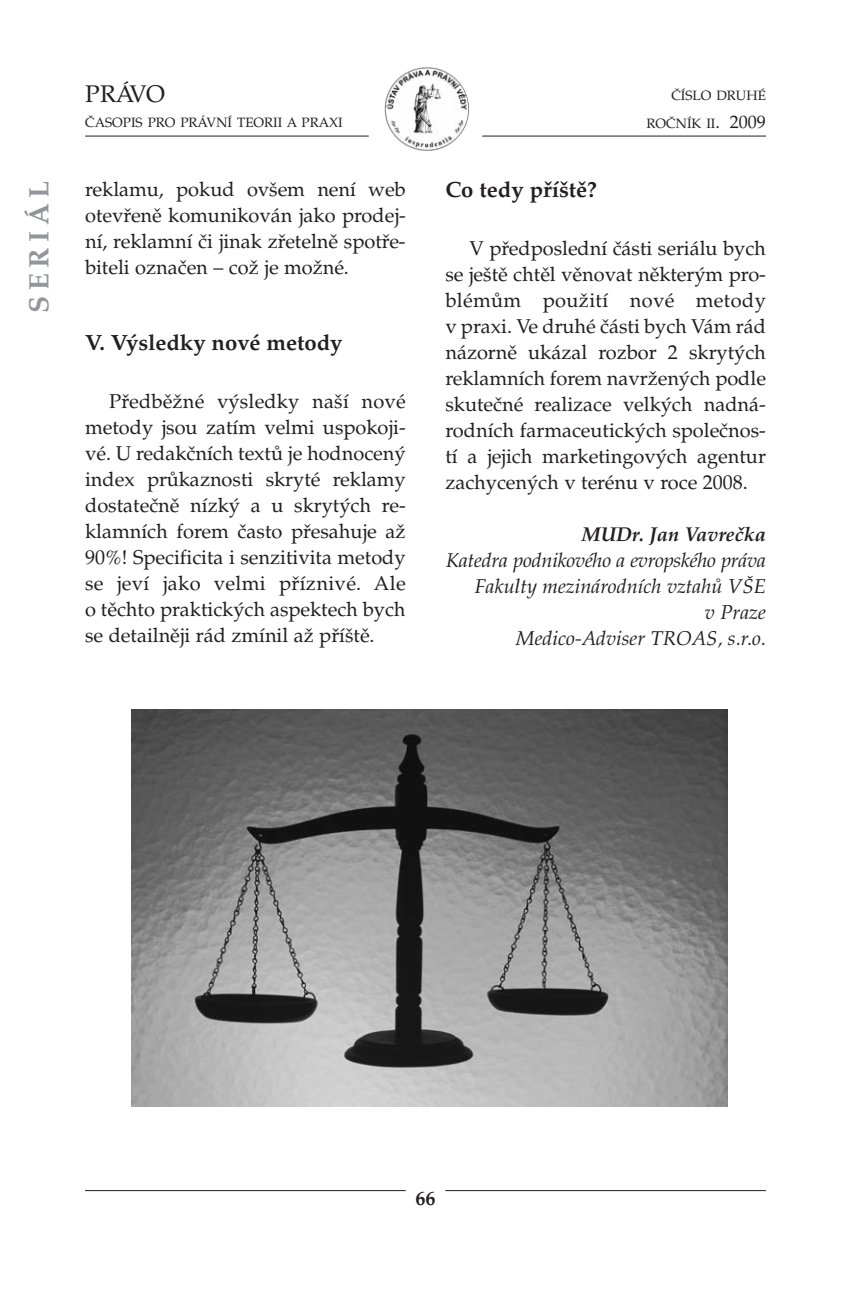
<style>
.page{position:relative;width:852px;height:1304px;background:#fff}
.page>*{position:absolute;margin:0;border:0;box-sizing:border-box;transform-origin:0 0}
.t1{font:700 28px "Palatino CE";letter-spacing:.2em;color:#939598}
.t2{font:24px "Palatino CE";letter-spacing:-.02em;color:#231f20}
.t3{font:700 22px "Palatino CE";color:#231f20}
.t4{font:20px/26px "Palatino CE";color:#231f20;text-align:justify}
.t5{font:italic 20px/26px "Palatino CE";color:#231f20;text-align:right}
.t6{font:italic 700 20px "Palatino CE";color:#231f20}
.t7{font:700 20px "Palatino CE";color:#231f20}
.t8{font:13.6px/28px "Palatino CE";color:#231f20;text-align:right}
.s1{font-size:18px}
</style>
<div class="page">
<img style="left:384px;top:67px;width:85px;height:83px;border-radius:50%">
<hr style="left:85px;top:136px;width:284px;height:1px;background:#231f20">
<hr style="left:482px;top:136px;width:283px;height:1px;background:#231f20">
<hr style="left:85px;top:1190px;width:320px;height:1px;background:#231f20">
<hr style="left:445px;top:1190px;width:320px;height:1px;background:#231f20">
<img style="left:132px;top:710px;width:595px;height:396px">
<h1 class="t1" style="left:28px;top:313px;width:134px;rotate:-90deg">SERIÁL</h1>
<p class="t2" style="left:85px;top:85px;width:81px">PRÁVO</p>
<p class="t8" style="left:85px;top:110px;width:259px">ČASOPIS PRO PRÁVNÍ TEORII A PRAXI</p>
<p class="t4" style="left:85px;top:178px;width:322px">reklamu, pokud ovšem není web otevřeně komunikován jako prodej&shy;ní, reklamní či jinak zřetelně spotře&shy;biteli označen – což je možné.</p>
<p class="t3" style="left:85px;top:334px;width:259px">V. Výsledky nové metody</p>
<p class="t4" style="left:85px;top:390px;width:322px;text-indent:24px">Předběžné výsledky naší nové metody jsou zatím velmi uspokoji&shy;vé. U redakčních textů je hodnocený index průkaznosti skryté reklamy dostatečně nízký a u skrytých re&shy;klamních forem často přesahuje až 90%! Specificita i senzitivita metody se jeví jako velmi příznivé. Ale o těchto praktických aspektech bych se detailněji rád zmínil až příště.</p>
<p class="t8" style="left:646px;top:83px;width:121px">ČÍSLO DRUHÉ<br>ROČNÍK II<span class="s1">. 2009</span></p>
<p class="t3" style="left:445px;top:181px;width:153px">Co tedy příště?</p>
<p class="t4" style="left:445px;top:238px;width:322px;text-indent:24px">V předposlední části seriálu bych se ještě chtěl věnovat některým pro&shy;blémům použití nové metody v praxi. Ve druhé části bych Vám rád názorně ukázal rozbor 2 skrytých reklamních forem navržených podle skutečné realizace velkých nadná&shy;rodních farmaceutických společnos&shy;tí a jejich marketingových agentur zachycených v terénu v roce 2008.</p>
<p class="t6" style="left:582px;top:526px;width:185px">MUDr. Jan Vavrečka</p>
<p class="t5" style="left:446px;top:549px;width:321px">Katedra podnikového a evropského práva<br>Fakulty mezinárodních vztahů VŠE<br>v Praze<br>Medico-Adviser TROAS, s.r.o.</p>
<p class="t7" style="left:415px;top:1191px;width:21px">66</p>
</div>
